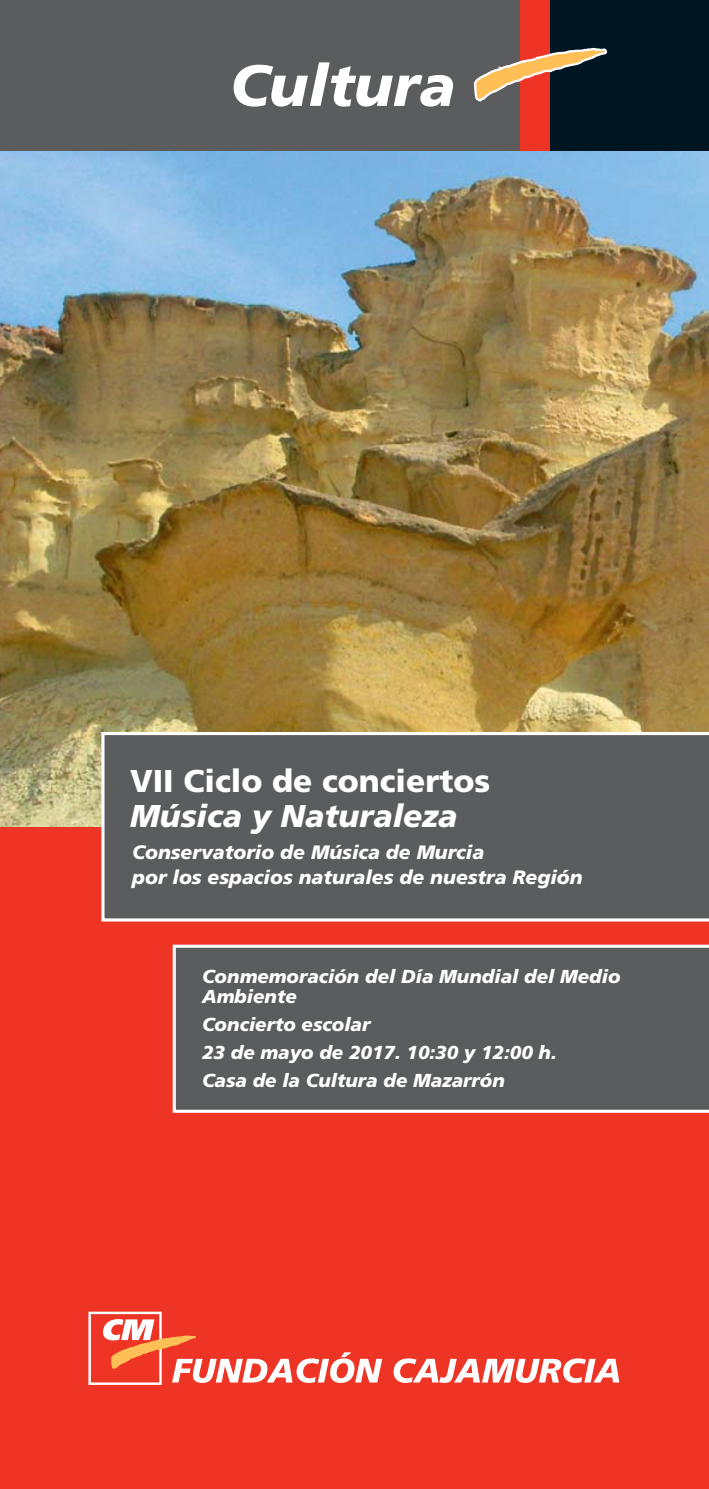
<style>
.page{position:relative;width:709px;height:1489px;background:#fff}
.page>*{position:absolute;margin:0;border:0;box-sizing:border-box;transform-origin:0 0}
.t1{font:italic 900 58px "Frutiger";color:#fff}
.t2{font:900 31.5px "Frutiger";color:#fff}
.t3{font:italic 900 31.5px "Frutiger";color:#fff}
.t4{font:italic 900 19.5px/25.8px "Frutiger";color:#fff}
.t5{font:italic 900 18.75px/28px "Frutiger";color:#fff}
</style>
<div class="page">
<div style="left:0;top:145px;width:709px;height:1343px;background:#ee3424"></div>
<img style="left:0;top:150px;width:709px;height:677px">
<div style="left:101px;top:732px;width:608px;height:189px;background:#5b5c5e"></div>
<div style="left:173px;top:944px;width:536px;height:168px;background:#5b5c5e"></div>
<div style="left:520px;top:0;width:30px;height:150px;background:#ee3424"></div>
<div style="left:0;top:0;width:520px;height:150px;background:#5b5c5e"></div>
<div style="left:550px;top:0;width:159px;height:150px;background:#001522"></div>
<svg style="left:473px;top:47px;width:135px;height:55px"></svg>
<svg style="left:393px;top:1358px;width:226px;height:24px"></svg>
<div style="left:88px;top:1311px;width:74px;height:73px;background:#ee3424;border:2px solid #fff"></div>
<svg style="left:102px;top:1318px;width:280px;height:64px"></svg>
<h1 class="t1" style="left:230px;top:62px;width:227px">Cultura</h1>
<h2 class="t2" style="left:130px;top:768px;width:362px">VII Ciclo de conciertos</h2>
<h2 class="t3" style="left:130px;top:803px;width:329px">Música y Naturaleza</h2>
<p class="t4" style="left:132px;top:840px;width:452px">Conservatorio de Música de Murcia<br>por los espacios naturales de nuestra Región</p>
<p class="t5" style="left:202px;top:967px;width:420px;line-height:20.8px">Conmemoración del Día Mundial del Medio<br>Ambiente</p>
<p class="t5" style="left:202px;top:1012px;width:356px">Concierto escolar<br>23 de mayo de 2017. 10:30 y 12:00 h.<br>Casa de la Cultura de Mazarrón</p>
</div>
